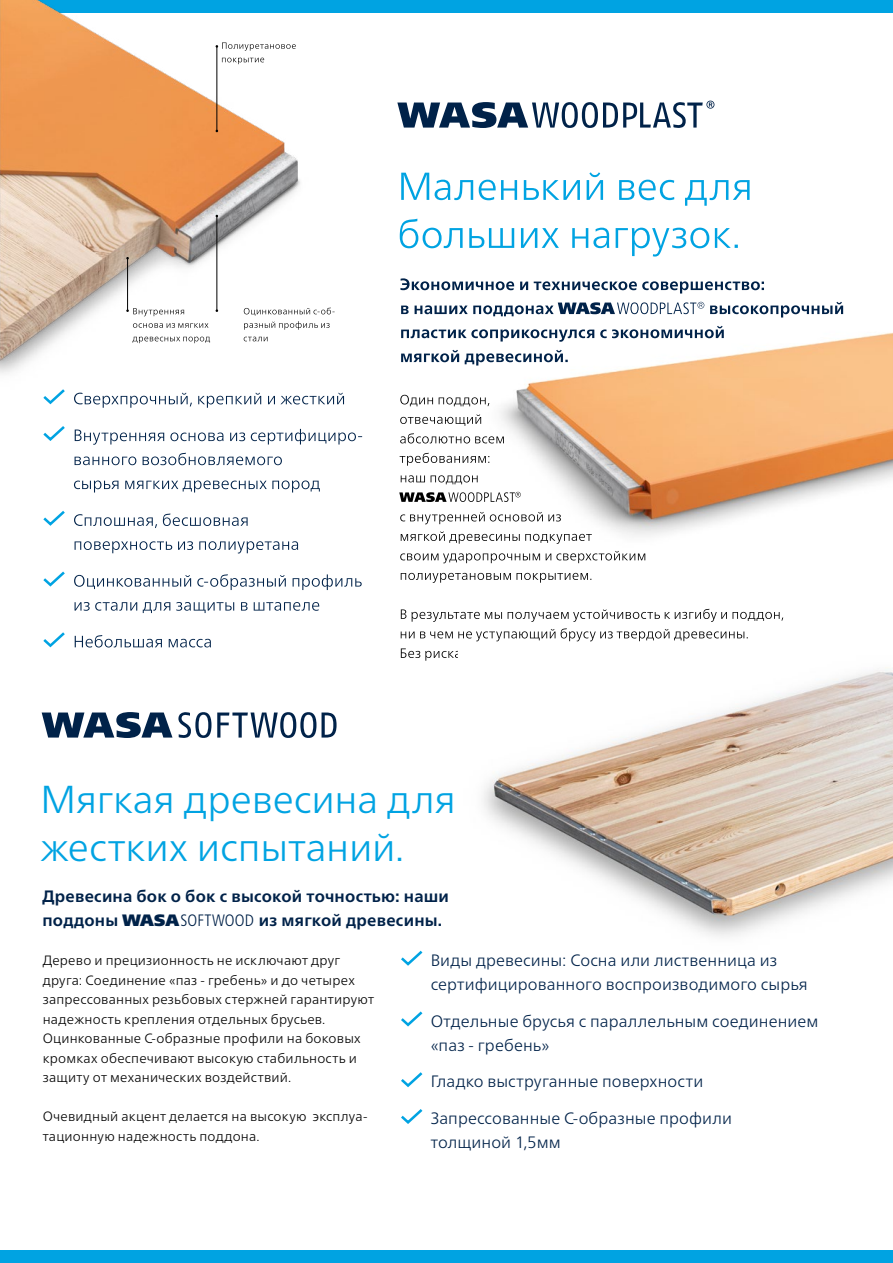
<style>
.page{position:relative;width:893px;height:1263px;background:#fff}
.page>*{position:absolute;margin:0;border:0;box-sizing:border-box;transform-origin:0 0}
.t1{font:300 39px/48px "Frutiger Neue LTCYR";color:#00a3e2}
.t2{font:300 16.5px/24px "Frutiger Neue LTCYR";letter-spacing:.005em;color:#002249}
.t3{font:700 16.5px/24px "Frutiger Neue LTCYR";letter-spacing:.015em;color:#002249}
.t4{font:300 13.5px/19.5px "Frutiger Neue LTCYR";letter-spacing:.015em;color:#000}
.s1{font-family:"Frutiger LT Pro";font-weight:900}
.s2{font-family:"Frutiger LT Pro";font-weight:300;font-stretch:condensed}
</style>
<div class="page">
<div style="left:0;top:0;width:893px;height:13px;background:#00a3e2"></div>
<div style="left:0;top:1250px;width:893px;height:13px;background:#00a3e2"></div>
<img style="left:455px;top:293px;width:438px;height:287px">
<img style="left:0;top:0;width:301px;height:440px">
<hr style="left:217px;top:216px;width:1px;height:95px;background:#000">
<hr style="left:217px;top:46px;width:1px;height:85px;background:#000">
<hr style="left:127px;top:258px;width:1px;height:53px;background:#000">
<svg style="left:400px;top:219px;width:338px;height:38px"></svg>
<svg style="left:401px;top:172px;width:349px;height:34px"></svg>
<svg style="left:397px;top:101px;width:317px;height:27px"></svg>
<svg style="left:244px;top:337px;width:23px;height:4px"></svg>
<svg style="left:244px;top:308px;width:91px;height:22px"></svg>
<svg style="left:222px;top:58px;width:42px;height:6px"></svg>
<svg style="left:216px;top:43px;width:80px;height:8px"></svg>
<svg style="left:133px;top:337px;width:77px;height:6px"></svg>
<svg style="left:133px;top:323px;width:75px;height:5px"></svg>
<svg style="left:126px;top:308px;width:58px;height:8px"></svg>
<svg style="left:401px;top:350px;width:167px;height:15px"></svg>
<svg style="left:401px;top:326px;width:323px;height:16px"></svg>
<svg style="left:401px;top:302px;width:442px;height:15px"></svg>
<svg style="left:400px;top:278px;width:364px;height:15px"></svg>
<svg style="left:401px;top:648px;width:57px;height:13px"></svg>
<svg style="left:401px;top:628px;width:347px;height:13px"></svg>
<svg style="left:401px;top:609px;width:382px;height:13px"></svg>
<svg style="left:401px;top:573px;width:190px;height:10px"></svg>
<svg style="left:400px;top:551px;width:245px;height:12px"></svg>
<svg style="left:401px;top:531px;width:191px;height:13px"></svg>
<svg style="left:400px;top:512px;width:161px;height:12px"></svg>
<svg style="left:399px;top:492px;width:122px;height:10px"></svg>
<svg style="left:401px;top:475px;width:77px;height:9px"></svg>
<svg style="left:400px;top:453px;width:89px;height:13px"></svg>
<svg style="left:400px;top:433px;width:104px;height:10px"></svg>
<svg style="left:400px;top:414px;width:81px;height:12px"></svg>
<svg style="left:400px;top:395px;width:89px;height:11px"></svg>
<svg style="left:75px;top:635px;width:136px;height:12px"></svg>
<svg style="left:75px;top:602px;width:244px;height:11px"></svg>
<svg style="left:74px;top:574px;width:288px;height:16px"></svg>
<svg style="left:75px;top:541px;width:223px;height:12px"></svg>
<svg style="left:74px;top:513px;width:174px;height:15px"></svg>
<svg style="left:74px;top:480px;width:246px;height:12px"></svg>
<svg style="left:75px;top:453px;width:207px;height:12px"></svg>
<svg style="left:75px;top:429px;width:287px;height:16px"></svg>
<svg style="left:74px;top:393px;width:270px;height:15px"></svg>
<svg style="left:41px;top:387px;width:27px;height:19px"></svg>
<svg style="left:41px;top:423px;width:27px;height:18px"></svg>
<svg style="left:43px;top:511px;width:22px;height:15px"></svg>
<svg style="left:43px;top:571px;width:22px;height:16px"></svg>
<svg style="left:43px;top:632px;width:22px;height:16px"></svg>
<img style="left:483px;top:667px;width:410px;height:270px">
<svg style="left:42px;top:712px;width:130px;height:26px"></svg>
<svg style="left:178px;top:712px;width:159px;height:26px"></svg>
<svg style="left:401px;top:950px;width:22px;height:16px"></svg>
<svg style="left:401px;top:1011px;width:22px;height:16px"></svg>
<svg style="left:401px;top:1072px;width:22px;height:16px"></svg>
<svg style="left:401px;top:1109px;width:22px;height:15px"></svg>
<h1 class="t1" style="left:40px;top:775px;width:417px">Мягкая древесина для жестких испытаний.</h1>
<p class="t3" style="left:42px;top:884px;width:408px">Древесина бок о бок с высокой точностью: наши поддоны <span class="s1">WASA</span><span class="s2">SOFTWOOD</span> из мягкой древесины.</p>
<p class="t4" style="left:43px;top:951px;width:333px">Дерево и прецизионность не исключают друг друга: Соединение «паз - гребень» и до четырех запрессованных резьбовых стержней гарантируют надежность крепления отдельных брусьев.<br>Оцинкованные C-образные профили на боковых кромках обеспечивают высокую стабильность и защиту от механических воздействий.</p>
<p class="t4" style="left:43px;top:1107px;width:326px">Очевидный акцент делается на высокую эксплуа&shy;тационную надежность поддона.</p>
<p class="t2" style="left:431px;top:948px;width:379px">Виды древесины: Сосна или лиственница из сертифицированного воспроизводимого сырья</p>
<p class="t2" style="left:431px;top:1008px;width:389px">Отдельные брусья с параллельным соединением «паз - гребень»</p>
<p class="t2" style="left:431px;top:1069px;width:274px">Гладко выструганные поверхности</p>
<p class="t2" style="left:431px;top:1106px;width:303px">Запрессованные C-образные профили толщиной 1,5мм</p>
</div>
